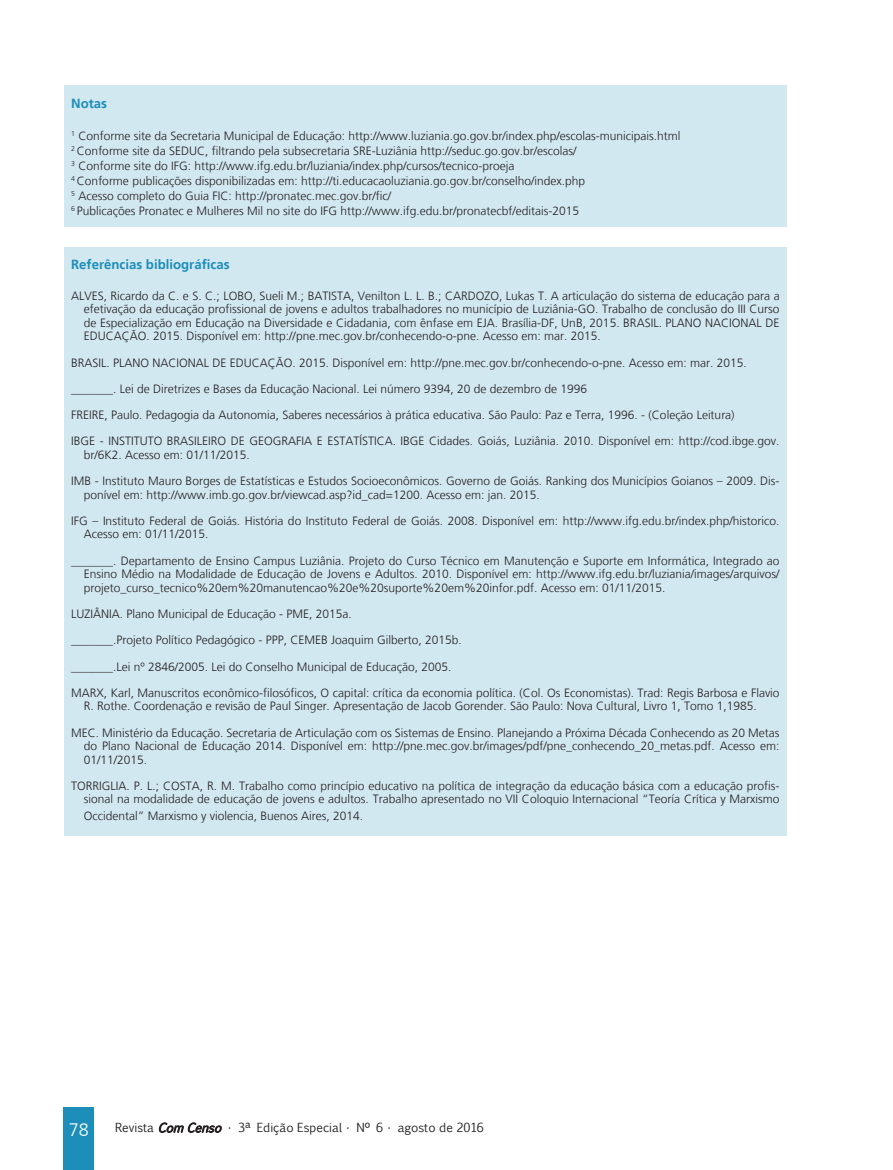
<style>
.page{position:relative;width:893px;height:1170px;background:#fff}
.page>*{position:absolute;margin:0;border:0;box-sizing:border-box;transform-origin:0 0}
.t1{font:300 18px "Frutiger LT";color:#fff}
.Subtítulo{font:700 13.2px "Frutiger LT";color:#1c8eb9}
.Miolo{font:300 12px/13.5px "Frutiger LT";color:#231f20}
.Subtítulo-2{font:300 12px "Frutiger LT";color:#231f20}
.t2{font:12px "Euphemia CAS";color:#231f20}
.s1{font-style:italic}
</style>
<div class="page">
<div style="left:64px;top:247px;width:723px;height:588px;background:#d2e8f1"></div>
<div style="left:64px;top:85px;width:723px;height:142px;background:#d2e8f1"></div>
<div style="left:64px;top:1107px;width:30px;height:62px;background:#1c8eb9"></div>
<svg style="left:159px;top:1122px;width:63px;height:10px"></svg>
<p class="Subtítulo" style="left:71px;top:95px;width:37px">Notas</p>
<p class="Subtítulo-2" style="left:71px;top:129px;width:611px"><sup>1</sup> Conforme site da Secretaria Municipal de Educação: http://www.luziania.go.gov.br/index.php/escolas-municipais.html</p>
<p class="Subtítulo-2" style="left:71px;top:144px;width:507px"><sup>2</sup> Conforme site da SEDUC, filtrando pela subsecretaria SRE-Luziânia http://seduc.go.gov.br/escolas/</p>
<p class="Subtítulo-2" style="left:71px;top:159px;width:445px"><sup>3</sup> Conforme site do IFG: http://www.ifg.edu.br/luziania/index.php/cursos/tecnico-proeja</p>
<p class="Subtítulo-2" style="left:71px;top:174px;width:515px"><sup>4</sup> Conforme publicações disponibilizadas em: http://ti.educacaoluziania.go.gov.br/conselho/index.php</p>
<p class="Subtítulo-2" style="left:71px;top:189px;width:321px"><sup>5</sup> Acesso completo do Guia FIC: http://pronatec.mec.gov.br/fic/</p>
<p class="Subtítulo-2" style="left:71px;top:204px;width:509px"><sup>6</sup> Publicações Pronatec e Mulheres Mil no site do IFG http://www.ifg.edu.br/pronatecbf/editais-2015</p>
<p class="Subtítulo" style="left:71px;top:257px;width:160px">Referências bibliográficas</p>
<p class="Miolo" style="left:84px;top:289px;width:697px;text-align:justify;text-indent:-13px">ALVES, Ricardo da C. e S. C.; LOBO, Sueli M.; BATISTA, Venilton L. L. B.; CARDOZO, Lukas T. A articulação do sistema de educação para a efetivação da educação profissional de jovens e adultos trabalhadores no município de Luziânia-GO. Trabalho de conclusão do III Curso de Especialização em Educação na Diversidade e Cidadania, com ênfase em EJA. Brasília-DF, UnB, 2015. BRASIL. PLANO NACIONAL DE EDUCAÇÃO. 2015. Disponível em: http://pne.mec.gov.br/conhecendo-o-pne. Acesso em: mar. 2015.</p>
<p class="Miolo" style="left:71px;top:356px;width:677px">BRASIL. PLANO NACIONAL DE EDUCAÇÃO. 2015. Disponível em: http://pne.mec.gov.br/conhecendo-o-pne. Acesso em: mar. 2015.</p>
<p class="Miolo" style="left:71px;top:382px;width:518px">_______. Lei de Diretrizes e Bases da Educação Nacional. Lei número 9394, 20 de dezembro de 1996</p>
<p class="Miolo" style="left:71px;top:408px;width:665px">FREIRE, Paulo. Pedagogia da Autonomia, Saberes necessários à prática educativa. São Paulo: Paz e Terra, 1996. - (Coleção Leitura)</p>
<p class="Miolo" style="left:84px;top:434px;width:697px;text-indent:-13px">IBGE - INSTITUTO BRASILEIRO DE GEOGRAFIA E ESTATÍSTICA. IBGE Cidades. Goiás, Luziânia. 2010. Disponível em: http://cod.ibge.gov. br/6K2. Acesso em: 01/11/2015.</p>
<p class="Miolo" style="left:84px;top:474px;width:697px;text-indent:-13px">IMB - Instituto Mauro Borges de Estatísticas e Estudos Socioeconômicos. Governo de Goiás. Ranking dos Municípios Goianos – 2009. Dis&shy;ponível em: http://www.imb.go.gov.br/viewcad.asp?id_cad=1200. Acesso em: jan. 2015.</p>
<p class="Miolo" style="left:84px;top:514px;width:697px;text-indent:-13px">IFG – Instituto Federal de Goiás. História do Instituto Federal de Goiás. 2008. Disponível em: http://www.ifg.edu.br/index.php/historico.<br>Acesso em: 01/11/2015.</p>
<p class="Miolo" style="left:84px;top:554px;width:697px;text-align:justify;text-indent:-13px">_______. Departamento de Ensino Campus Luziânia. Projeto do Curso Técnico em Manutenção e Suporte em Informática, Integrado ao Ensino Médio na Modalidade de Educação de Jovens e Adultos. 2010. Disponível em: http://www.ifg.edu.br/luziania/images/arquivos/ projeto_curso_tecnico%20em%20manutencao%20e%20suporte%20em%20infor.pdf. Acesso em: 01/11/2015.</p>
<p class="Miolo" style="left:71px;top:607px;width:282px">LUZIÂNIA. Plano Municipal de Educação - PME, 2015a.</p>
<p class="Miolo" style="left:71px;top:633px;width:392px">_______.Projeto Político Pedagógico - PPP, CEMEB Joaquim Gilberto, 2015b.</p>
<p class="Miolo" style="left:71px;top:659px;width:382px">_______.Lei nº 2846/2005. Lei do Conselho Municipal de Educação, 2005.</p>
<p class="Miolo" style="left:84px;top:686px;width:697px;text-indent:-13px">MARX, Karl, Manuscritos econômico-filosóficos, O capital: crítica da economia política. (Col. Os Economistas). Trad: Regis Barbosa e Flavio<br>R. Rothe. Coordenação e revisão de Paul Singer. Apresentação de Jacob Gorender. São Paulo: Nova Cultural, Livro 1, Tomo 1,1985.</p>
<p class="Miolo" style="left:84px;top:725px;width:697px;text-align:justify;text-indent:-13px">MEC. Ministério da Educação. Secretaria de Articulação com os Sistemas de Ensino. Planejando a Próxima Década Conhecendo as 20 Metas do Plano Nacional de Educação 2014. Disponível em: http://pne.mec.gov.br/images/pdf/pne_conhecendo_20_metas.pdf. Acesso em:<br>01/11/2015.</p>
<p class="Miolo" style="left:71px;top:779px;width:710px;text-align:right">TORRIGLIA. P. L.; COSTA, R. M. Trabalho como princípio educativo na política de integração da educação básica com a educação profis&shy;sional na modalidade de educação de jovens e adultos. Trabalho apresentado no VII Coloquio Internacional “Teoría Crítica y Marxismo</p>
<p class="Miolo" style="left:84px;top:809px;width:281px">Occidental” Marxismo y violencia, Buenos Aires, 2014.</p>
<h1 class="t1" style="left:69px;top:1119px;width:22px">78</h1>
<p class="t2" style="left:115px;top:1119px;width:370px">Revista <span class="s1">ComCenso</span> • 3ª Edição Especial • Nº 6 • agosto de 2016</p>
</div>
